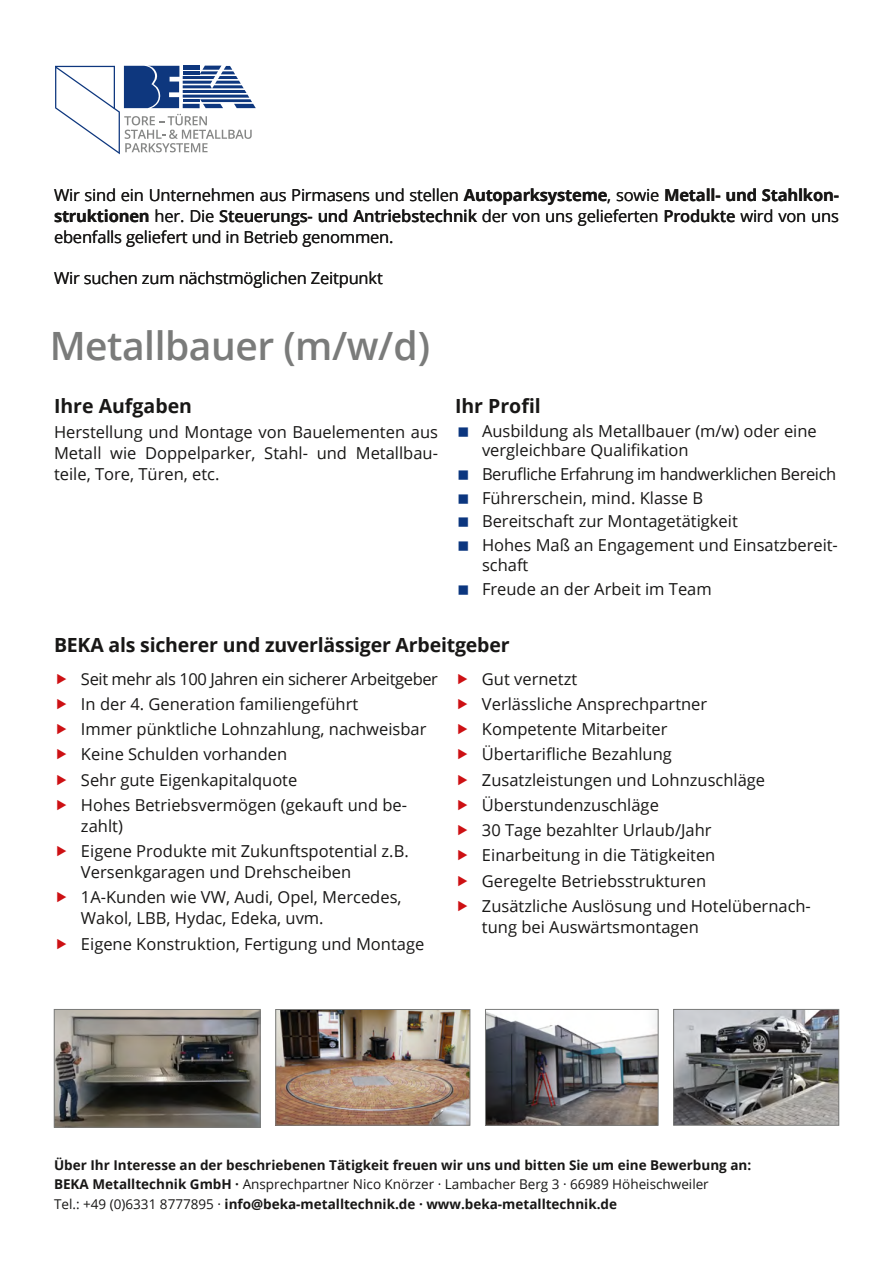
<style>
.page{position:relative;width:893px;height:1263px;background:#fff}
.page>*{position:absolute;margin:0;border:0;box-sizing:border-box;transform-origin:0 0}
.t1{font:600 39px "Open Sans";letter-spacing:-.01em;color:#7a7b7a}
.t2{font:700 19.5px "Open Sans";letter-spacing:-.01em;color:#181716}
.t3{font:16.5px/25.2px "Open Sans";color:#181716}
.t4{font:700 13.5px/19.5px "Open Sans";color:#181716}
.s1{font-weight:700}
.s2{font-weight:600}
.s3{font-weight:400}
</style>
<div class="page">
<svg style="left:55px;top:66px;width:201px;height:88px"></svg>
<img style="left:487px;top:1011px;width:169px;height:112px">
<div style="left:485px;top:1009px;width:173px;height:116px;border:1px solid #7a7b7a"></div>
<img style="left:56px;top:1011px;width:202px;height:114px">
<div style="left:54px;top:1009px;width:206px;height:118px;border:1px solid #7a7b7a"></div>
<img style="left:675px;top:1011px;width:162px;height:112px">
<div style="left:673px;top:1009px;width:166px;height:116px;border:1px solid #7a7b7a"></div>
<img style="left:277px;top:1011px;width:191px;height:112px">
<div style="left:275px;top:1009px;width:195px;height:116px;border:1px solid #7a7b7a"></div>
<p class="t3" style="left:54px;top:184px;width:786px;line-height:21px;text-align:justify">Wir sind ein Unternehmen aus Pirmasens und stellen <span class="s1">Autoparksysteme</span>, sowie <span class="s1">Metall- und Stahlkon&shy;struktionen</span> her. Die <span class="s2">Steuerungs- und Antriebstechnik</span> der von uns gelieferten <span class="s2">Produkte</span> wird von uns ebenfalls geliefert und in Betrieb genommen.</p>
<p class="t3" style="left:54px;top:265px;width:330px">Wir suchen zum nächstmöglichen Zeitpunkt</p>
<h1 class="t1" style="left:50px;top:319px;width:382px">Metallbauer (m/w/d)</h1>
<p class="t2" style="left:54px;top:392px;width:140px">Ihre Aufgaben</p>
<p class="t3" style="left:54px;top:421px;width:385px;line-height:21px;text-align:justify">Herstellung und Montage von Bauelementen aus Metall wie Doppelparker, Stahl- und Metallbau&shy;teile, Tore, Türen, etc.</p>
<p class="t2" style="left:455px;top:392px;width:87px">Ihr Profil</p>
<p class="t3" style="left:482px;top:420px;width:336px;line-height:19.5px">Ausbildung als Metallbauer (m/w) oder eine vergleichbare Qualifikation</p>
<p class="t3" style="left:482px;top:462px;width:357px;line-height:23.7px">Berufliche Erfahrung im handwerklichen Bereich Führerschein, mind. Klasse B<br>Bereitschaft zur Montagetätigkeit<br>Hohes Maß an Engagement und Einsatzbereit-</p>
<p class="t3" style="left:482px;top:552px;width:231px;line-height:23.7px">schaft<br>Freude an der Arbeit im Team</p>
<p class="t2" style="left:54px;top:631px;width:457px">BEKA als sicherer und zuverlässiger Arbeitgeber</p>
<p class="t3" style="left:81px;top:665px;width:359px">Seit mehr als 100 Jahren ein sicherer Arbeitgeber In der 4. Generation familiengeführt<br>Immer pünktliche Lohnzahlung, nachweisbar Keine Schulden vorhanden<br>Sehr gute Eigenkapitalquote<br>Hohes Betriebsvermögen (gekauft und be-</p>
<p class="t3" style="left:81px;top:813px;width:329px">zahlt)<br>Eigene Produkte mit Zukunftspotential z.B.</p>
<p class="t3" style="left:81px;top:859px;width:322px">Versenkgaragen und Drehscheiben<br>1A-Kunden wie VW, Audi, Opel, Mercedes,</p>
<p class="t3" style="left:81px;top:905px;width:345px">Wakol, LBB, Hydac, Edeka, uvm.<br>Eigene Konstruktion, Fertigung und Montage</p>
<p class="t3" style="left:482px;top:665px;width:330px">Gut vernetzt<br>Verlässliche Ansprechpartner<br>Kompetente Mitarbeiter<br>Übertarifliche Bezahlung<br>Zusatzleistungen und Lohnzuschläge<br>Überstundenzuschläge<br>30 Tage bezahlter Urlaub/Jahr<br>Einarbeitung in die Tätigkeiten<br>Geregelte Betriebsstrukturen<br>Zusätzliche Auslösung und Hotelübernach-</p>
<p class="t3" style="left:482px;top:914px;width:219px">tung bei Auswärtsmontagen</p>
<p class="t4" style="left:54px;top:1155px;width:699px">Über Ihr Interesse an der beschriebenen Tätigkeit freuen wir uns und bitten Sie um eine Bewerbung an:<br>BEKA Metalltechnik GmbH · <span class="s3">Ansprechpartner Nico Knörzer · Lambacher Berg 3 · 66989 Höheischweiler<br>Tel.: +49 (0)6331 8777895 ·</span> info@beka-metalltechnik.de · www.beka-metalltechnik.de</p>
</div>
